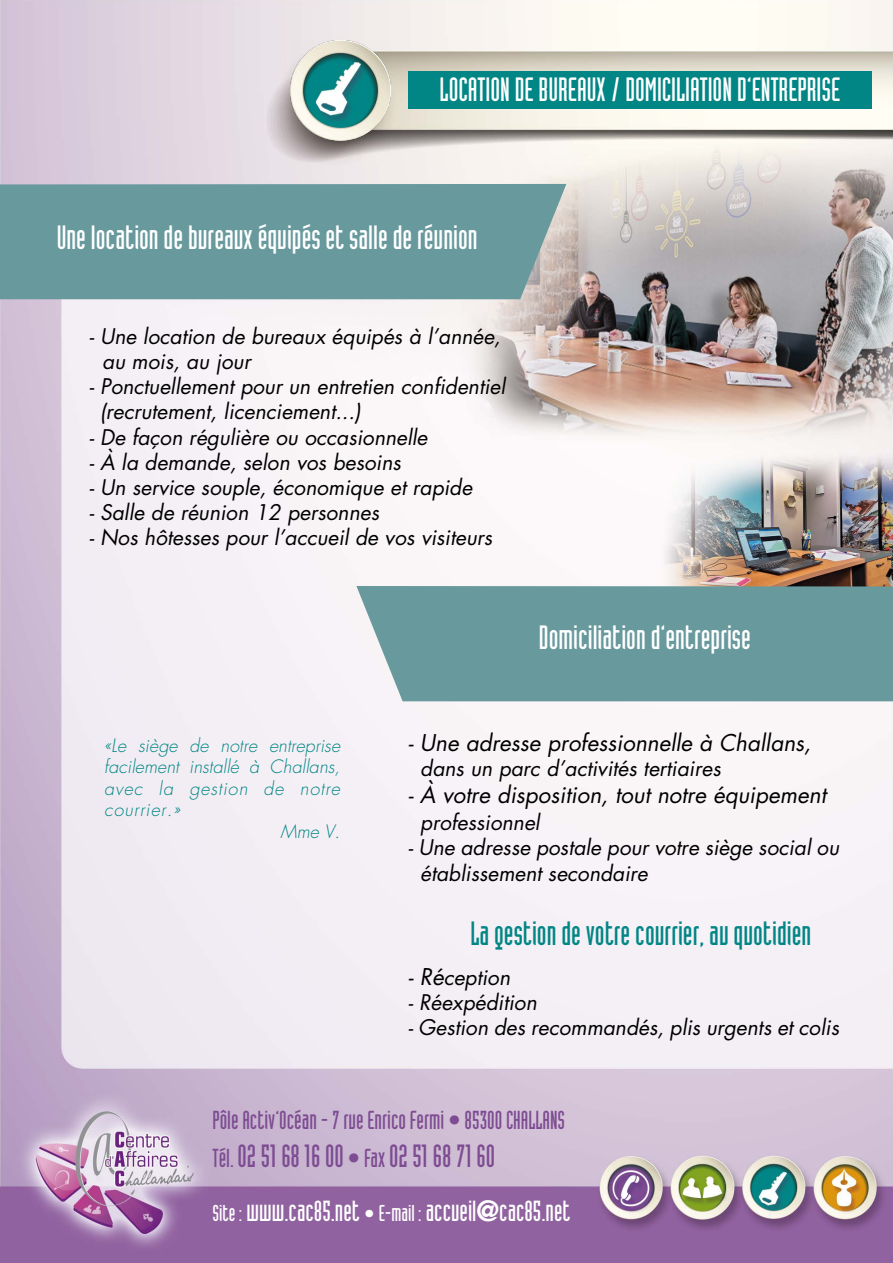
<style>
.page{position:relative;width:893px;height:1263px;background:#fff}
.page>*{position:absolute;margin:0;border:0;box-sizing:border-box;transform-origin:0 0}
.t1{font:33px "Industria Solid A";color:#fff}
.t2{font:33px "Industria Solid A";color:#018685}
.t3{font:31.5px "Industria Solid A";color:#7d4c92}
.t4{font:28.5px "Industria Solid A";color:#fff}
.t5{font:25.5px "Industria Solid A";color:#7d4c92}
.t6{font:italic 22.5px "Futura";color:#000}
.t7{font:italic 21px/25.2px "Futura";color:#000}
.t8{font:italic 300 18px "Futura";color:#018685}
.t9{font:italic 300 18px "Futura";letter-spacing:.05em;color:#018685}
.s1{font-size:22.5px}
.s2{font-size:25.5px}
.s3{font-size:21px}
.s4{font-family:"Helvetica Neue";font-weight:700;font-stretch:condensed}
</style>
<div class="page">
<img style="left:0;top:0;width:893px;height:1263px">
<div style="left:408px;top:72px;width:464px;height:37px;background:#018685"></div>
<div style="left:0;top:184px;width:566px;height:115px;background:#68999d"></div>
<div style="left:356px;top:586px;width:537px;height:115px;background:#68999d"></div>
<img style="left:290px;top:40px;width:101px;height:101px">
<h1 class="t1" style="left:440px;top:71px;width:402px">LOCATION DE BUREAUX / DOMICILIATION D’ENTREPRISE</h1>
<h1 class="t1" style="left:57px;top:219px;width:422px">Une location de bureaux équipés et salle de réunion</h1>
<p class="t7" style="left:102px;top:323px;width:400px;text-indent:-13px">- Une location de bureaux équipés à l’année, au mois, au jour</p>
<p class="t7" style="left:100px;top:373px;width:407px;text-indent:-11px">- Ponctuellement pour un entretien confidentiel (recrutement, licenciement...)</p>
<p class="t7" style="left:89px;top:424px;width:340px">- De façon régulière ou occasionnelle</p>
<p class="t7" style="left:89px;top:449px;width:313px">- À la demande, selon vos besoins</p>
<p class="t7" style="left:89px;top:474px;width:384px">- Un service souple, économique et rapide</p>
<p class="t7" style="left:89px;top:499px;width:291px">- Salle de réunion 12 personnes</p>
<p class="t7" style="left:89px;top:525px;width:404px">- Nos hôtesses pour l’accueil de vos visiteurs</p>
<h1 class="t1" style="left:539px;top:619px;width:213px">Domiciliation d’entreprise</h1>
<p class="t8" style="left:104px;top:733px;width:238px">«Le siège de notre entreprise</p>
<p class="t8" style="left:104px;top:755px;width:237px">facilement installé à Challans,</p>
<p class="t9" style="left:104px;top:777px;width:237px">avec la gestion de notre</p>
<p class="t9" style="left:104px;top:798px;width:78px">courrier.»</p>
<p class="t8" style="left:281px;top:820px;width:61px">Mme V.</p>
<p class="t6" style="left:408px;top:727px;width:404px">- Une adresse professionnelle à Challans,</p>
<p class="t7" style="left:420px;top:756px;width:302px">dans un parc d’activités tertiaires</p>
<p class="t6" style="left:408px;top:779px;width:419px">- À votre disposition, tout notre équipement</p>
<p class="t7" style="left:420px;top:810px;width:121px">professionnel</p>
<p class="t7" style="left:420px;top:835px;width:420px;text-indent:-12px">- Une adresse postale pour votre siège social ou établissement secondaire</p>
<h1 class="t2" style="left:470px;top:916px;width:342px">La gestion de votre courrier, au quotidien</h1>
<p class="t7" style="left:408px;top:964px;width:103px"><span class="s1">- Ré</span>ception</p>
<p class="t7" style="left:408px;top:990px;width:130px">- Réexpédition</p>
<p class="t7" style="left:408px;top:1015px;width:432px">- Gestion des recommandés, plis urgents et colis</p>
<p class="t5" style="left:213px;top:1106px;width:354px">Pôle Activ’Océan - 7 rue Enrico Fermi • 85300 CHALLANS</p>
<h2 class="t3" style="left:213px;top:1139px;width:284px"><span class="s2">Tél.</span> 02 51 68 16 00 <span class="s2">• Fax</span> 02 51 68 71 60</h2>
<h3 class="t4" style="left:213px;top:1195px;width:359px"><span class="s1">Site :</span> www.cac85.net <span class="s3">•</span> <span class="s1">E-mail :</span> accueil<span class="s4">@</span>cac85.net</h3>
</div>
